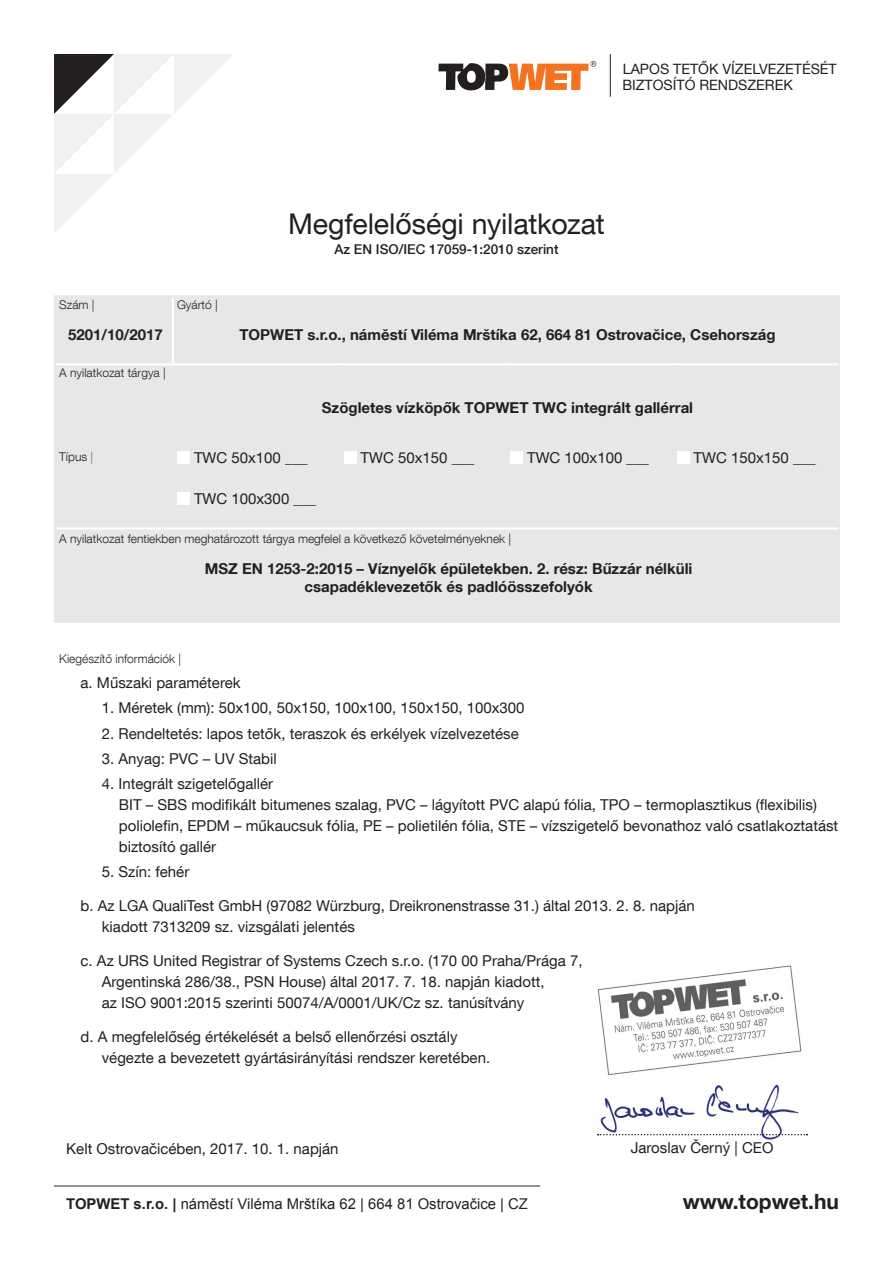
<style>
.page{position:relative;width:893px;height:1263px;background:#fff}
.page>*{position:absolute;margin:0;border:0;box-sizing:border-box;transform-origin:0 0}
.t1{font:28.5px "Helvetica Neue LT Com";letter-spacing:-.005em;color:#231f20}
.t2{font:700 21px "Helvetica Neue LT Com";color:#231f20}
.Text_-_normal{font:15px/21px "Helvetica Neue LT Com";color:#231f20}
.Text_-_normal-2{font:700 15px/18px "Helvetica Neue LT Com";color:#231f20;text-align:center}
.t3{font:14.85px "Arial";color:#231f20}
.t4{font:14.25px/15.8px "Helvetica Neue LT Com";color:#231f20}
.t5{font:500 13.5px "Helvetica Neue LT Com";color:#231f20}
.Text_-_normal-3{font:300 12px "Helvetica Neue LT Com";color:#231f20}
.s1{font-weight:400;color:#808285}
.s2{font-weight:700}
</style>
<div class="page">
<img style="left:597px;top:965px;width:212px;height:175px">
<svg style="left:54px;top:54px;width:179px;height:179px"></svg>
<svg style="left:598px;top:1134px;width:209px;height:1px"></svg>
<hr style="left:610px;top:54px;width:1px;height:43px;background:#231f20">
<svg style="left:438px;top:61px;width:158px;height:29px"></svg>
<hr style="left:54px;top:1186px;width:486px;height:1px;background:#231f20">
<div style="left:56px;top:297px;width:782px;height:326px;background:#e6e7e9"></div>
<hr style="left:838px;top:528px;width:2px;height:95px;background:#e6e7e9">
<hr style="left:838px;top:297px;width:2px;height:67px;background:#e6e7e9">
<hr style="left:838px;top:364px;width:2px;height:82px;background:#e6e7e9">
<hr style="left:56px;top:363px;width:117px;height:2px;background:#fff">
<hr style="left:173px;top:363px;width:166px;height:2px;background:#fff">
<hr style="left:339px;top:363px;width:167px;height:2px;background:#fff">
<hr style="left:506px;top:363px;width:166px;height:2px;background:#fff">
<hr style="left:672px;top:363px;width:166px;height:2px;background:#fff">
<hr style="left:56px;top:527px;width:117px;height:2px;background:#fff">
<hr style="left:173px;top:527px;width:166px;height:2px;background:#fff">
<hr style="left:339px;top:527px;width:167px;height:2px;background:#fff">
<hr style="left:506px;top:527px;width:166px;height:2px;background:#fff">
<hr style="left:672px;top:527px;width:166px;height:2px;background:#fff">
<hr style="left:172px;top:297px;width:2px;height:66px;background:#fff">
<hr style="left:54px;top:295px;width:119px;height:2px;background:#e6e7e9">
<hr style="left:54px;top:297px;width:2px;height:67px;background:#e6e7e9">
<hr style="left:173px;top:295px;width:166px;height:2px;background:#e6e7e9">
<hr style="left:339px;top:295px;width:167px;height:2px;background:#e6e7e9">
<hr style="left:506px;top:295px;width:166px;height:2px;background:#e6e7e9">
<hr style="left:672px;top:295px;width:168px;height:2px;background:#e6e7e9">
<hr style="left:54px;top:364px;width:2px;height:82px;background:#e6e7e9">
<hr style="left:54px;top:446px;width:2px;height:41px;background:#e6e7e9">
<hr style="left:54px;top:487px;width:2px;height:41px;background:#e6e7e9">
<hr style="left:838px;top:446px;width:2px;height:41px;background:#e6e7e9">
<hr style="left:838px;top:487px;width:2px;height:41px;background:#e6e7e9">
<hr style="left:54px;top:528px;width:2px;height:95px;background:#e6e7e9">
<div style="left:177px;top:451px;width:13px;height:12px;background:#fff"></div>
<div style="left:344px;top:451px;width:12px;height:12px;background:#fff"></div>
<div style="left:510px;top:451px;width:13px;height:12px;background:#fff"></div>
<div style="left:677px;top:451px;width:12px;height:12px;background:#fff"></div>
<div style="left:177px;top:492px;width:13px;height:12px;background:#fff"></div>
<p class="t4" style="left:622px;top:60px;width:216px">LAPOS TETŐK VÍZELVEZETÉSÉT<br>BIZTOSÍTÓ RENDSZEREK</p>
<p class="Text_-_normal-3" style="left:59px;top:297px;width:37px">Szám |</p>
<p class="Text_-_normal-2" style="left:68px;top:325px;width:96px">5201/10/2017</p>
<p class="Text_-_normal-3" style="left:59px;top:366px;width:108px">A nyilatkozat tárgya |</p>
<p class="Text_-_normal-3" style="left:177px;top:297px;width:42px">Gyártó |</p>
<h1 class="t1" style="left:288px;top:206px;width:318px">Megfelelőségi nyilatkozat</h1>
<p class="t5" style="left:334px;top:241px;width:226px">Az EN ISO/IEC 17059-1:2010 szerint</p>
<p class="Text_-_normal-2" style="left:239px;top:325px;width:538px">TOPWET s.r.o., náměstí Viléma Mrštíka 62, 664 81 Ostrovačice, Csehország</p>
<p class="Text_-_normal-2" style="left:322px;top:398px;width:373px">Szögletes vízköpők TOPWET TWC integrált gallérral</p>
<p class="Text_-_normal-3" style="left:59px;top:450px;width:35px">Típus <span class="s1">|</span></p>
<p class="Text_-_normal" style="left:194px;top:447px;width:115px">TWC 50x100 ___</p>
<p class="Text_-_normal" style="left:361px;top:447px;width:115px">TWC 50x150 ___</p>
<p class="Text_-_normal" style="left:527px;top:447px;width:123px">TWC 100x100 ___</p>
<p class="Text_-_normal" style="left:694px;top:447px;width:123px">TWC 150x150 ___</p>
<p class="Text_-_normal" style="left:194px;top:488px;width:123px">TWC 100x300 ___</p>
<p class="Text_-_normal-3" style="left:59px;top:532px;width:453px">A nyilatkozat fentiekben meghatározott tárgya megfelel a következő követelményeknek |</p>
<p class="Text_-_normal-2" style="left:205px;top:559px;width:489px">MSZ EN 1253-2:2015 – Víznyelők épületekben. 2. rész: Bűzzár nélküli csapadéklevezetők és padlóösszefolyók</p>
<p class="Text_-_normal-3" style="left:59px;top:651px;width:123px">Kiegészítő információk |</p>
<p class="Text_-_normal" style="left:81px;top:672px;width:162px">a. Műszaki paraméterek</p>
<p class="Text_-_normal" style="left:102px;top:697px;width:424px">1. Méretek (mm): 50x100, 50x150, 100x100, 150x150, 100x300</p>
<p class="Text_-_normal" style="left:102px;top:722px;width:418px">2. Rendeltetés: lapos tetők, teraszok és erkélyek vízelvezetése</p>
<p class="Text_-_normal" style="left:102px;top:748px;width:177px">3. Anyag: PVC – UV Stabil</p>
<p class="Text_-_normal" style="left:102px;top:773px;width:173px">4. Integrált szigetelőgallér</p>
<p class="Text_-_normal" style="left:119px;top:794px;width:721px">BIT – SBS modifikált bitumenes szalag, PVC – lágyított PVC alapú fólia, TPO – termoplasztikus (flexibilis) poliolefin, EPDM – műkaucsuk fólia, PE – polietilén fólia, STE – vízszigetelő bevonathoz való csatlakoztatást biztosító gallér</p>
<p class="Text_-_normal" style="left:102px;top:861px;width:89px">5. Szín: fehér</p>
<p class="Text_-_normal" style="left:81px;top:895px;width:616px">b. Az LGA QualiTest GmbH (97082 Würzburg, Dreikronenstrasse 31.) által 2013. 2. 8. napján</p>
<p class="Text_-_normal" style="left:102px;top:916px;width:255px">kiadott 7313209 sz. vizsgálati jelentés</p>
<p class="Text_-_normal" style="left:81px;top:950px;width:503px">c. Az URS United Registrar of Systems Czech s.r.o. (170 00 Praha/Prága 7,</p>
<p class="Text_-_normal" style="left:102px;top:971px;width:444px">Argentinská 286/38., PSN House) által 2017. 7. 18. napján kiadott, az ISO 9001:2015 szerinti 50074/A/0001/UK/Cz sz. tanúsítvány</p>
<p class="Text_-_normal" style="left:81px;top:1025px;width:378px">d. A megfelelőség értékelését a belső ellenőrzési osztály</p>
<p class="Text_-_normal" style="left:102px;top:1046px;width:390px">végezte a bevezetett gyártásirányítási rendszer keretében.</p>
<p class="Text_-_normal" style="left:66px;top:1137px;width:274px">Kelt Ostrovačicében, 2017. 10. 1. napján</p>
<p class="Text_-_normal" style="left:631px;top:1137px;width:144px">Jaroslav Černý | CEO</p>
<p class="t3" style="left:66px;top:1194px;width:463px"><span class="s2">TOPWET s.r.o. |</span> náměstí Viléma Mrštíka 62 | 664 81 Ostrovačice | CZ</p>
<h2 class="t2" style="left:683px;top:1188px;width:158px">www.topwet.hu</h2>
</div>
